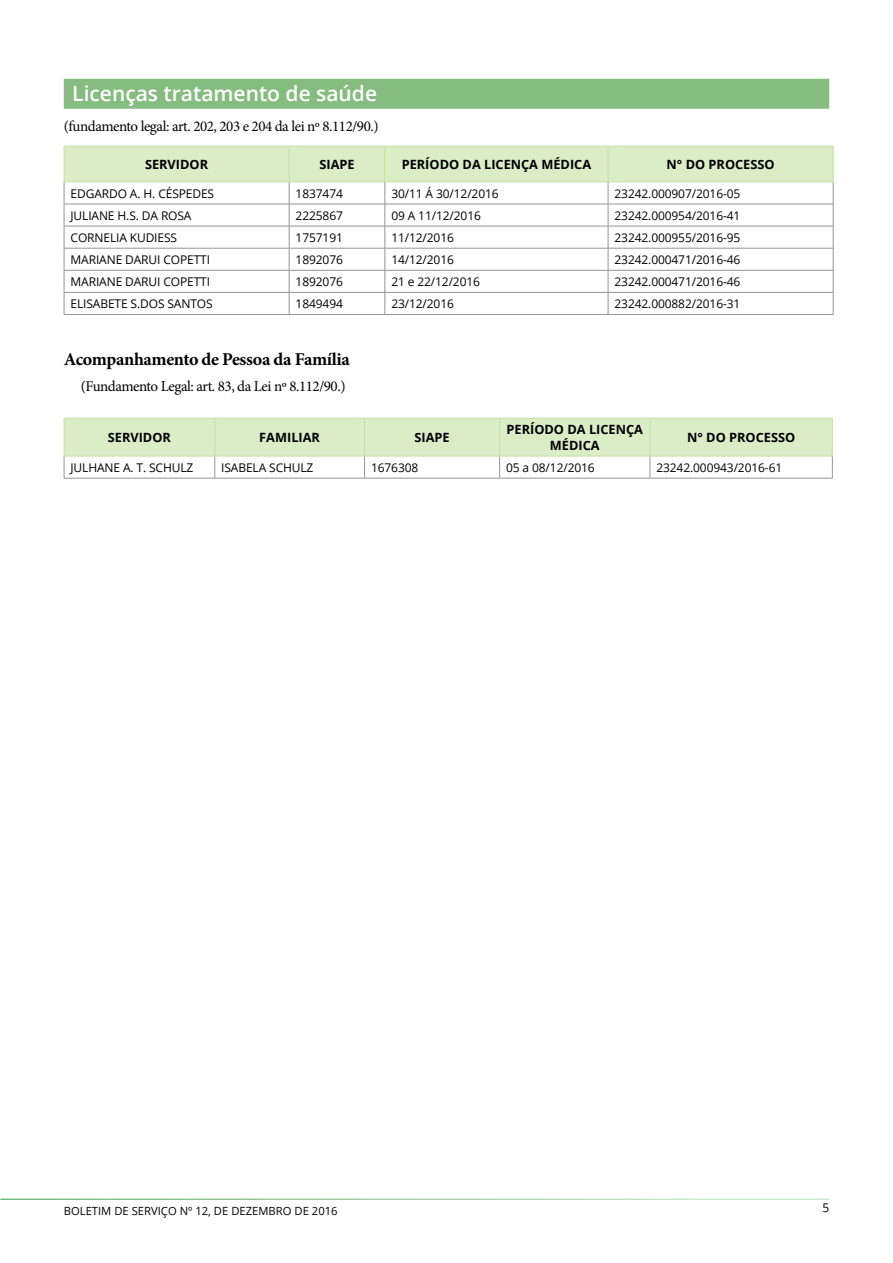
<style>
.page{position:relative;width:893px;height:1263px;background:#fff}
.page>*{position:absolute;margin:0;border:0;box-sizing:border-box;transform-origin:0 0}
.SUB_verde{font:600 21px "Open Sans";color:#fff}
.Bold{font:700 18px "Minion Pro";letter-spacing:-.02em;color:#000}
.basico{font:15px "Minion Pro";letter-spacing:-.03em;color:#000}
.tab{font:700 12.75px/15.3px "Open Sans";color:#000;text-align:center}
.Estilo_de_parágrafo{font:12px "Open Sans";letter-spacing:-.01em;color:#000}
.t1{font:11.25px "Open Sans";color:#000}
</style>
<div class="page">
<div style="left:64px;top:79px;width:765px;height:30px;background:#86bc80"></div>
<hr style="left:64px;top:314px;width:225px;height:1px;background:#939598">
<hr style="left:289px;top:314px;width:96px;height:1px;background:#939598">
<hr style="left:385px;top:314px;width:223px;height:1px;background:#939598">
<hr style="left:608px;top:314px;width:225px;height:1px;background:#939598">
<svg style="left:64px;top:147px;width:770px;height:167px"></svg>
<hr style="left:64px;top:146px;width:225px;height:1px;background:#c2e2a0">
<hr style="left:64px;top:146px;width:1px;height:36px;background:#c2e2a0">
<hr style="left:289px;top:146px;width:96px;height:1px;background:#c2e2a0">
<hr style="left:385px;top:146px;width:223px;height:1px;background:#c2e2a0">
<hr style="left:608px;top:146px;width:225px;height:1px;background:#c2e2a0">
<hr style="left:833px;top:146px;width:1px;height:36px;background:#c2e2a0">
<hr style="left:64px;top:182px;width:225px;height:1px;background:#c2e2a0">
<hr style="left:289px;top:182px;width:96px;height:1px;background:#c2e2a0">
<hr style="left:385px;top:182px;width:223px;height:1px;background:#c2e2a0">
<hr style="left:608px;top:182px;width:225px;height:1px;background:#c2e2a0">
<svg style="left:64px;top:419px;width:769px;height:59px"></svg>
<hr style="left:64px;top:478px;width:151px;height:1px;background:#939598">
<hr style="left:215px;top:478px;width:150px;height:1px;background:#939598">
<hr style="left:365px;top:478px;width:135px;height:1px;background:#939598">
<hr style="left:500px;top:478px;width:150px;height:1px;background:#939598">
<hr style="left:650px;top:478px;width:182px;height:1px;background:#939598">
<hr style="left:64px;top:418px;width:151px;height:1px;background:#c2e2a0">
<hr style="left:64px;top:419px;width:1px;height:37px;background:#c2e2a0">
<hr style="left:215px;top:418px;width:150px;height:1px;background:#c2e2a0">
<hr style="left:365px;top:418px;width:135px;height:1px;background:#c2e2a0">
<hr style="left:500px;top:418px;width:150px;height:1px;background:#c2e2a0">
<hr style="left:650px;top:418px;width:183px;height:1px;background:#c2e2a0">
<hr style="left:832px;top:419px;width:1px;height:37px;background:#c2e2a0">
<hr style="left:64px;top:456px;width:151px;height:1px;background:#c2e2a0">
<hr style="left:215px;top:456px;width:150px;height:1px;background:#c2e2a0">
<hr style="left:365px;top:456px;width:135px;height:1px;background:#c2e2a0">
<hr style="left:500px;top:456px;width:150px;height:1px;background:#c2e2a0">
<hr style="left:650px;top:456px;width:183px;height:1px;background:#c2e2a0">
<p class="SUB_verde" style="left:72px;top:79px;width:306px">Licenças tratamento de saúde</p>
<p class="basico" style="left:64px;top:116px;width:316px">(fundamento legal: art. 202, 203 e 204 da lei nº 8.112/90.)</p>
<p class="tab" style="left:145px;top:156px;width:65px">SERVIDOR</p>
<p class="tab" style="left:319px;top:156px;width:37px">SIAPE</p>
<p class="tab" style="left:402px;top:156px;width:191px">PERÍODO DA LICENÇA MÉDICA</p>
<p class="tab" style="left:667px;top:156px;width:110px">N° DO PROCESSO</p>
<p class="Estilo_de_parágrafo" style="left:71px;top:185px;width:145px">EDGARDO A. H. CÉSPEDES</p>
<p class="Estilo_de_parágrafo" style="left:296px;top:185px;width:49px">1837474</p>
<p class="Estilo_de_parágrafo" style="left:391px;top:185px;width:109px">30/11 Á 30/12/2016</p>
<p class="Estilo_de_parágrafo" style="left:614px;top:185px;width:127px">23242.000907/2016-05</p>
<p class="Estilo_de_parágrafo" style="left:71px;top:207px;width:123px">JULIANE H.S. DA ROSA</p>
<p class="Estilo_de_parágrafo" style="left:296px;top:207px;width:49px">2225867</p>
<p class="Estilo_de_parágrafo" style="left:391px;top:207px;width:91px">09 A 11/12/2016</p>
<p class="Estilo_de_parágrafo" style="left:614px;top:207px;width:127px">23242.000954/2016-41</p>
<p class="Estilo_de_parágrafo" style="left:71px;top:229px;width:108px">CORNELIA KUDIESS</p>
<p class="Estilo_de_parágrafo" style="left:296px;top:229px;width:49px">1757191</p>
<p class="Estilo_de_parágrafo" style="left:391px;top:229px;width:64px">11/12/2016</p>
<p class="Estilo_de_parágrafo" style="left:614px;top:229px;width:127px">23242.000955/2016-95</p>
<p class="Estilo_de_parágrafo" style="left:71px;top:251px;width:141px">MARIANE DARUI COPETTI</p>
<p class="Estilo_de_parágrafo" style="left:296px;top:251px;width:49px">1892076</p>
<p class="Estilo_de_parágrafo" style="left:391px;top:251px;width:64px">14/12/2016</p>
<p class="Estilo_de_parágrafo" style="left:614px;top:251px;width:127px">23242.000471/2016-46</p>
<p class="Estilo_de_parágrafo" style="left:71px;top:273px;width:141px">MARIANE DARUI COPETTI</p>
<p class="Estilo_de_parágrafo" style="left:296px;top:273px;width:49px">1892076</p>
<p class="Estilo_de_parágrafo" style="left:391px;top:273px;width:90px">21 e 22/12/2016</p>
<p class="Estilo_de_parágrafo" style="left:614px;top:273px;width:127px">23242.000471/2016-46</p>
<p class="Estilo_de_parágrafo" style="left:71px;top:295px;width:144px">ELISABETE S.DOS SANTOS</p>
<p class="Estilo_de_parágrafo" style="left:296px;top:295px;width:49px">1849494</p>
<p class="Estilo_de_parágrafo" style="left:391px;top:295px;width:64px">23/12/2016</p>
<p class="Estilo_de_parágrafo" style="left:614px;top:295px;width:127px">23242.000882/2016-31</p>
<p class="Bold" style="left:64px;top:346px;width:288px">Acompanhamento de Pessoa da Família</p>
<p class="basico" style="left:81px;top:376px;width:266px">(Fundamento Legal: art. 83, da Lei nº 8.112/90.)</p>
<p class="tab" style="left:108px;top:429px;width:65px">SERVIDOR</p>
<p class="tab" style="left:259px;top:429px;width:62px">FAMILIAR</p>
<p class="tab" style="left:414px;top:429px;width:37px">SIAPE</p>
<p class="tab" style="left:507px;top:422px;width:138px">PERÍODO DA LICENÇA<br>MÉDICA</p>
<p class="tab" style="left:687px;top:429px;width:110px">N° DO PROCESSO</p>
<p class="Estilo_de_parágrafo" style="left:71px;top:459px;width:124px">JULHANE A. T. SCHULZ</p>
<p class="Estilo_de_parágrafo" style="left:221px;top:459px;width:94px">ISABELA SCHULZ</p>
<p class="Estilo_de_parágrafo" style="left:371px;top:459px;width:49px">1676308</p>
<p class="Estilo_de_parágrafo" style="left:506px;top:459px;width:90px">05 a 08/12/2016</p>
<p class="Estilo_de_parágrafo" style="left:656px;top:459px;width:127px">23242.000943/2016-61</p>
<p class="t1" style="left:64px;top:1203px;width:275px">BOLETIM DE SERVIÇO Nº 12, DE DEZEMBRO DE 2016</p>
<p class="Estilo_de_parágrafo" style="left:822px;top:1199px;width:8px">5</p>
</div>
